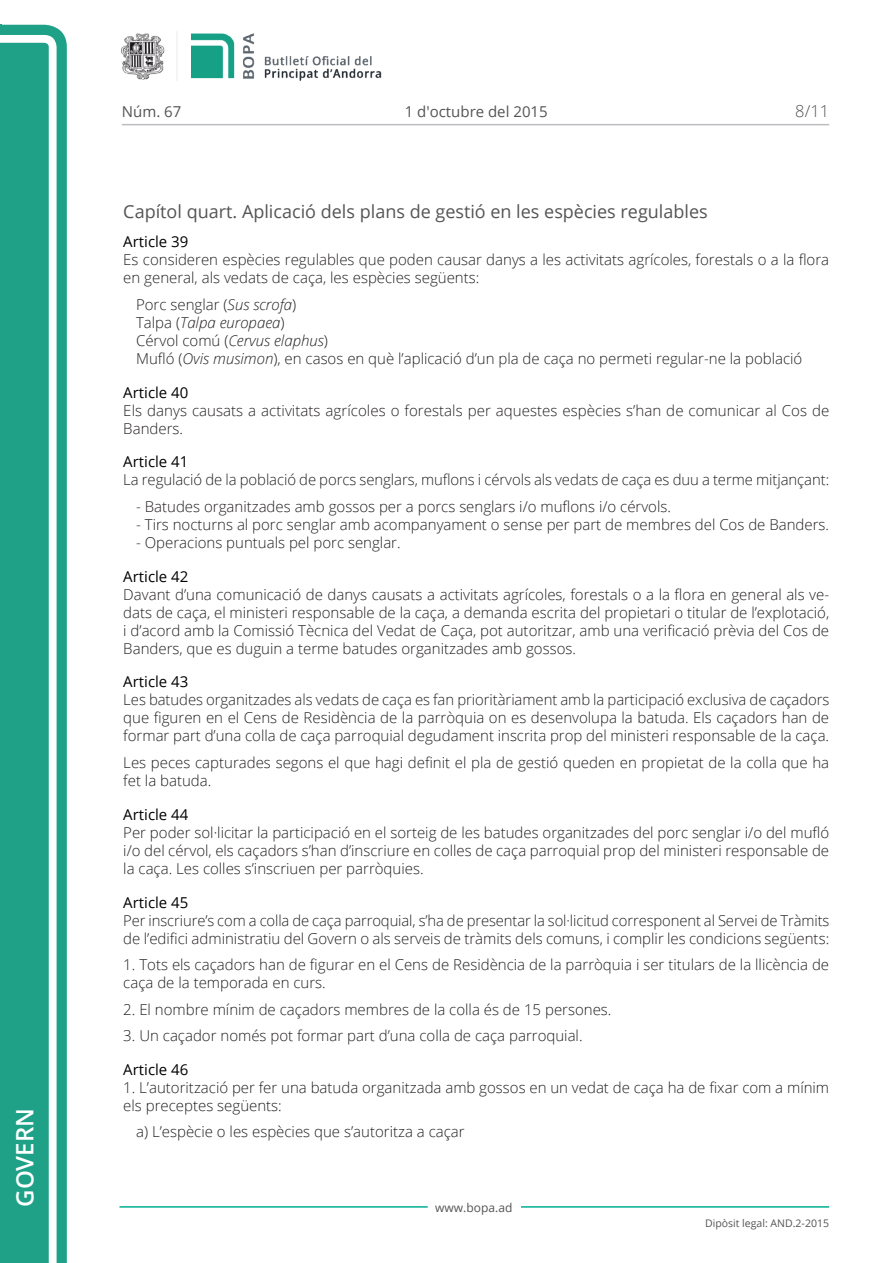
<style>
.page{position:relative;width:893px;height:1263px;background:#fff}
.page>*{position:absolute;margin:0;border:0;box-sizing:border-box;transform-origin:0 0}
.t1{font:600 24px "Open Sans";color:#fff}
.Titol_6{font:18px "Open Sans";color:#545454}
.t2{font:300 16.5px "Open Sans";color:#545454}
.Body_text{font:300 15px/18px "Open Sans";color:#231f20}
.Body_text_NOS{font:300 15px "Open Sans";color:#231f20}
.Body_text_i{font:300 15px "Open Sans";color:#231f20}
.Titol_7{font:15px "Open Sans";color:#000}
.Body_text_NOS-2{font:italic 300 15px "Open Sans";color:#231f20}
.t3{font:15px "Open Sans";color:#545454}
.t4{font:12px "Open Sans";color:#545454}
.t5{font:10.5px "Open Sans";color:#545454}
.s1{font-style:italic}
.s2{font-style:normal}
</style>
<div class="page">
<svg style="left:0;top:25px;width:67px;height:1238px;fill:#1ea187"></svg>
<div style="left:0;top:43px;width:49px;height:1220px;background:#1ea187"></div>
<img style="left:122px;top:32px;width:260px;height:49px">
<hr style="left:119px;top:1206px;width:309px;height:2px;background:#00ae91">
<hr style="left:521px;top:1206px;width:308px;height:2px;background:#00ae91">
<hr style="left:122px;top:124px;width:707px;height:1px;background:#bcbdc0">
<h1 class="t1" style="left:8px;top:1207px;width:100px;rotate:-90deg">Govern</h1>
<p class="t3" style="left:122px;top:102px;width:61px">Núm. 67</p>
<p class="t3" style="left:405px;top:102px;width:144px">1 d'octubre del 2015</p>
<p class="t2" style="left:795px;top:100px;width:35px">8/11</p>
<p class="Titol_6" style="left:123px;top:199px;width:586px">Capítol quart. Aplicació dels plans de gestió en les espècies regulables</p>
<p class="Titol_7" style="left:123px;top:232px;width:67px">Article 39</p>
<p class="Body_text" style="left:123px;top:251px;width:707px">Es consideren espècies regulables que poden causar danys a les activitats agrícoles, forestals o a la flora en general, als vedats de caça, les espècies següents:</p>
<p class="Body_text_NOS" style="left:136px;top:294px;width:162px">Porc senglar (<span class="s1">Sus scrofa</span>)</p>
<p class="Body_text_NOS-2" style="left:136px;top:312px;width:150px"><span class="s2">Talpa (</span>Talpa europaea<span class="s2">)</span></p>
<p class="Body_text_NOS-2" style="left:136px;top:330px;width:193px"><span class="s2">Cérvol comú (</span>Cervus elaphus<span class="s2">)</span></p>
<p class="Body_text_i" style="left:136px;top:348px;width:668px">Mufló (<span class="s1">Ovis musimon</span>), en casos en què l’aplicació d’un pla de caça no permeti regular-ne la població</p>
<p class="Titol_7" style="left:123px;top:382px;width:67px">Article 40</p>
<p class="Body_text" style="left:123px;top:401px;width:707px">Els danys causats a activitats agrícoles o forestals per aquestes espècies s’han de comunicar al Cos de<br>Banders.</p>
<p class="Titol_7" style="left:123px;top:452px;width:67px">Article 41</p>
<p class="Body_text" style="left:123px;top:471px;width:707px">La regulació de la població de porcs senglars, muflons i cérvols als vedats de caça es duu a terme mitjançant:</p>
<p class="Body_text_NOS" style="left:136px;top:496px;width:536px">- Batudes organitzades amb gossos per a porcs senglars i/o muflons i/o cérvols.</p>
<p class="Body_text_NOS" style="left:136px;top:514px;width:695px">- Tirs nocturns al porc senglar amb acompanyament o sense per part de membres del Cos de Banders.</p>
<p class="Body_text_i" style="left:136px;top:532px;width:266px">- Operacions puntuals pel porc senglar.</p>
<p class="Titol_7" style="left:123px;top:566px;width:67px">Article 42</p>
<p class="Body_text" style="left:123px;top:585px;width:707px;text-align:justify">Davant d’una comunicació de danys causats a activitats agrícoles, forestals o a la flora en general als ve&shy;dats de caça, el ministeri responsable de la caça, a demanda escrita del propietari o titular de l’explotació, i d’acord amb la Comissió Tècnica del Vedat de Caça, pot autoritzar, amb una verificació prèvia del Cos de Banders, que es duguin a terme batudes organitzades amb gossos.</p>
<p class="Titol_7" style="left:123px;top:672px;width:67px">Article 43</p>
<p class="Body_text" style="left:123px;top:691px;width:708px;text-align:justify">Les batudes organitzades als vedats de caça es fan prioritàriament amb la participació exclusiva de caçadors que figuren en el Cens de Residència de la parròquia on es desenvolupa la batuda. Els caçadors han de formar part d’una colla de caça parroquial degudament inscrita prop del ministeri responsable de la caça.</p>
<p class="Body_text" style="left:123px;top:753px;width:707px">Les peces capturades segons el que hagi definit el pla de gestió queden en propietat de la colla que ha fet la batuda.</p>
<p class="Titol_7" style="left:123px;top:804px;width:67px">Article 44</p>
<p class="Body_text" style="left:123px;top:823px;width:707px;text-align:justify">Per poder sol·licitar la participació en el sorteig de les batudes organitzades del porc senglar i/o del mufló i/o del cérvol, els caçadors s’han d’inscriure en colles de caça parroquial prop del ministeri responsable de la caça. Les colles s’inscriuen per parròquies.</p>
<p class="Titol_7" style="left:123px;top:892px;width:67px">Article 45</p>
<p class="Body_text" style="left:123px;top:911px;width:708px">Per inscriure’s com a colla de caça parroquial, s’ha de presentar la sol·licitud corresponent al Servei de Tràmits de l’edifici administratiu del Govern o als serveis de tràmits dels comuns, i complir les condicions següents:</p>
<p class="Body_text" style="left:123px;top:955px;width:707px">1. Tots els caçadors han de figurar en el Cens de Residència de la parròquia i ser titulars de la llicència de caça de la temporada en curs.</p>
<p class="Body_text" style="left:123px;top:1000px;width:490px">2. El nombre mínim de caçadors membres de la colla és de 15 persones.</p>
<p class="Body_text" style="left:123px;top:1026px;width:461px">3. Un caçador només pot formar part d’una colla de caça parroquial.</p>
<p class="Titol_7" style="left:123px;top:1059px;width:67px">Article 46</p>
<p class="Body_text" style="left:123px;top:1078px;width:707px">1. L’autorització per fer una batuda organitzada amb gossos en un vedat de caça ha de fixar com a mínim els preceptes següents:</p>
<p class="Body_text_NOS" style="left:136px;top:1121px;width:330px">a) L’espècie o les espècies que s’autoritza a caçar</p>
<p class="t4" style="left:435px;top:1199px;width:79px">www.bopa.ad</p>
<p class="t5" style="left:705px;top:1216px;width:125px">Dipòsit legal: AND.2-2015</p>
</div>
